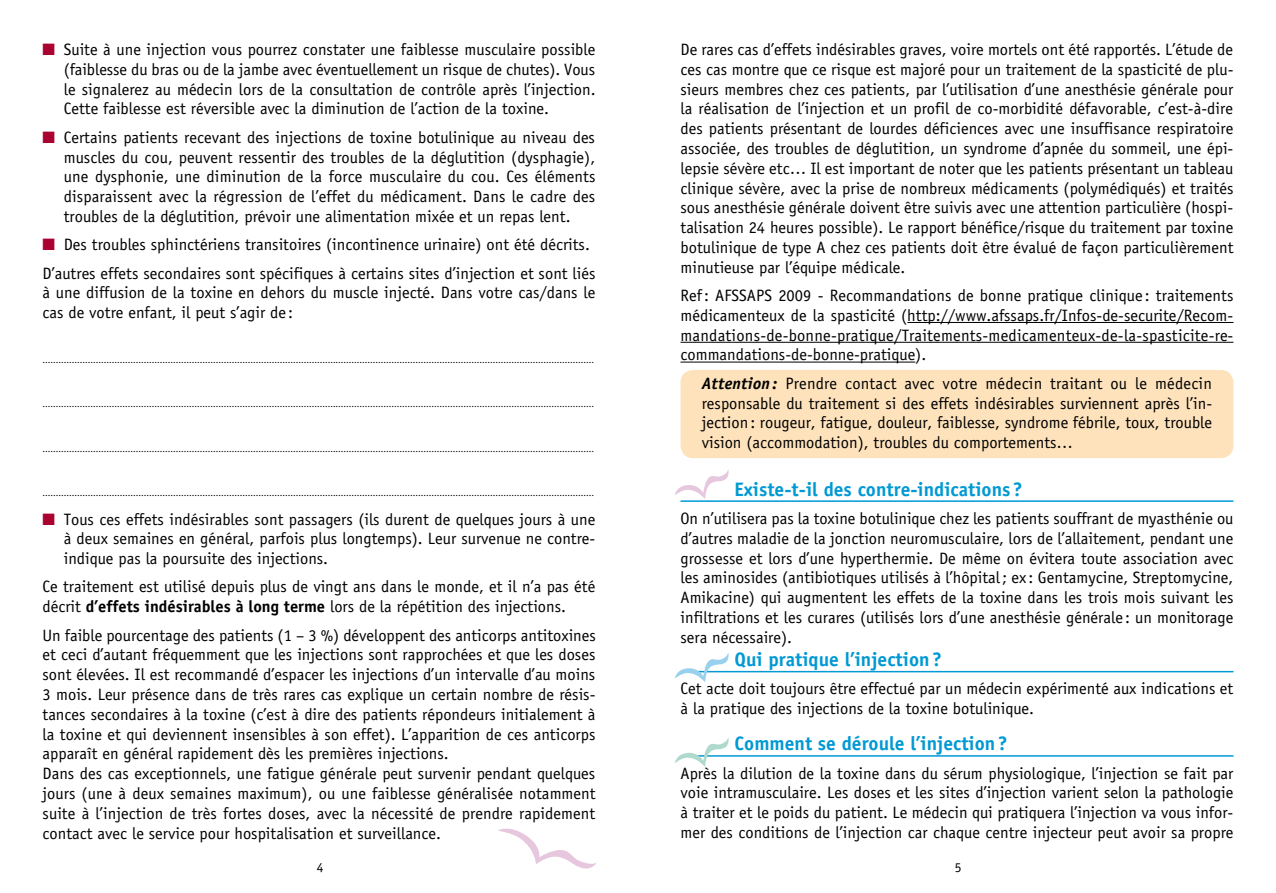
<style>
.page{position:relative;width:1276px;height:893px;background:#fff}
.page>*{position:absolute;margin:0;border:0;box-sizing:border-box;transform-origin:0 0}
.t1{font:700 19.5px "Officina Sans";color:#0099d3}
.t2{font:16.5px/19.8px "Officina Sans";color:#000;text-align:justify}
.t3{font:13.5px "Officina Sans";color:#000}
.t4{font:9px "Officina Sans";color:#000}
.s1{color:#a90230}
.s2{font-weight:700}
.s3{font-weight:700;font-style:italic}
</style>
<div class="page">
<div style="left:680px;top:370px;width:553px;height:88px;background:#fde2bc;border-radius:13px"></div>
<hr style="left:907px;top:322px;width:326px;height:1px;background:#000">
<hr style="left:680px;top:342px;width:553px;height:1px;background:#000">
<hr style="left:680px;top:362px;width:235px;height:1px;background:#000">
<hr style="left:680px;top:500px;width:553px;height:2px;background:#0099d3">
<hr style="left:680px;top:671px;width:553px;height:1px;background:#0099d3">
<hr style="left:680px;top:755px;width:553px;height:2px;background:#0099d3">
<svg style="left:498px;top:828px;width:99px;height:41px"></svg>
<svg style="left:675px;top:470px;width:54px;height:29px"></svg>
<svg style="left:675px;top:653px;width:56px;height:29px"></svg>
<svg style="left:675px;top:737px;width:56px;height:30px"></svg>
<p class="t2" style="left:64px;top:40px;width:533px;text-indent:-21px"><span class="s1">■</span> Suite à une injection vous pourrez constater une faiblesse musculaire possible (faiblesse du bras ou de la jambe avec éventuellement un risque de chutes). Vous le signalerez au médecin lors de la consultation de contrôle après l’injection.<br>Cette faiblesse est réversible avec la diminution de l’action de la toxine.</p>
<p class="t2" style="left:64px;top:127px;width:533px;text-indent:-21px"><span class="s1">■</span> Certains patients recevant des injections de toxine botulinique au niveau des muscles du cou, peuvent ressentir des troubles de la déglutition (dysphagie), une dysphonie, une diminution de la force musculaire du cou. Ces éléments disparaissent avec la régression de l’effet du médicament. Dans le cadre des troubles de la déglutition, prévoir une alimentation mixée et un repas lent.</p>
<p class="t2" style="left:43px;top:231px;width:554px;line-height:28.3px"><span class="s1">■</span> Des troubles sphinctériens transitoires (incontinence urinaire) ont été décrits.<br>D’autres effets secondaires sont spécifiques à certains sites d’injection et sont liés</p>
<p class="t2" style="left:43px;top:283px;width:554px">à une diffusion de la toxine en dehors du muscle injecté. Dans votre cas/dans le cas de votre enfant, il peut s’agir de :</p>
<p class="t4" style="left:43px;top:354px;width:553px">...............................................................................................................................................................................................................</p>
<p class="t4" style="left:43px;top:399px;width:553px">...............................................................................................................................................................................................................</p>
<p class="t4" style="left:43px;top:443px;width:553px">...............................................................................................................................................................................................................</p>
<p class="t4" style="left:43px;top:488px;width:553px">...............................................................................................................................................................................................................</p>
<p class="t2" style="left:64px;top:509px;width:533px;text-indent:-21px"><span class="s1">■</span> Tous ces effets indésirables sont passagers (ils durent de quelques jours à une à deux semaines en général, parfois plus longtemps). Leur survenue ne contre&shy;indique pas la poursuite des injections.</p>
<p class="t2" style="left:43px;top:577px;width:554px">Ce traitement est utilisé depuis plus de vingt ans dans le monde, et il n’a pas été décrit <span class="s2">d’effets indésirables à long terme</span> lors de la répétition des injections.</p>
<p class="t2" style="left:43px;top:625px;width:555px;text-align:left">Un faible pourcentage des patients (1 – 3 %) développent des anticorps antitoxines et ceci d’autant fréquemment que les injections sont rapprochées et que les doses sont élevées. Il est recommandé d’espacer les injections d’un intervalle d’au moins 3 mois. Leur présence dans de très rares cas explique un certain nombre de résis&shy;tances secondaires à la toxine (c’est à dire des patients répondeurs initialement à la toxine et qui deviennent insensibles à son effet). L’apparition de ces anticorps apparaît en général rapidement dès les premières injections.<br>Dans des cas exceptionnels, une fatigue générale peut survenir pendant quelques jours (une à deux semaines maximum), ou une faiblesse généralisée notamment suite à l’injection de très fortes doses, avec la nécessité de prendre rapidement contact avec le service pour hospitalisation et surveillance.</p>
<p class="t2" style="left:680px;top:39px;width:554px">De rares cas d’effets indésirables graves, voire mortels ont été rapportés. L’étude de ces cas montre que ce risque est majoré pour un traitement de la spasticité de plu&shy;sieurs membres chez ces patients, par l’utilisation d’une anesthésie générale pour la réalisation de l’injection et un profil de co-morbidité défavorable, c’est-à-dire des patients présentant de lourdes déficiences avec une insuffisance respiratoire associée, des troubles de déglutition, un syndrome d’apnée du sommeil, une épi&shy;lepsie sévère etc… Il est important de noter que les patients présentant un tableau clinique sévère, avec la prise de nombreux médicaments (polymédiqués) et traités sous anesthésie générale doivent être suivis avec une attention particulière (hospi&shy;talisation 24 heures possible). Le rapport bénéfice/risque du traitement par toxine botulinique de type A chez ces patients doit être évalué de façon particulièrement minutieuse par l’équipe médicale.</p>
<p class="t2" style="left:680px;top:286px;width:554px">Ref: AFSSAPS 2009 - Recommandations de bonne pratique clinique : traitements médicamenteux de la spasticité (http://www.afssaps.fr/Infos-de-securite/Recom&shy;mandations-de-bonne-pratique/Traitements-medicamenteux-de-la-spasticite-re&shy;commandations-de-bonne-pratique).</p>
<p class="t2" style="left:702px;top:373px;width:512px"><span class="s3">Attention :</span> Prendre contact avec votre médecin traitant ou le médecin responsable du traitement si des effets indésirables surviennent après l’in&shy;jection: rougeur, fatigue, douleur, faiblesse, syndrome fébrile, toux, trouble vision (accommodation), troubles du comportements…</p>
<p class="t1" style="left:734px;top:477px;width:290px">Existe-t-il des contre-indications?</p>
<p class="t2" style="left:680px;top:508px;width:554px">On n’utilisera pas la toxine botulinique chez les patients souffrant de myasthénie ou d’autres maladie de la jonction neuromusculaire, lors de l’allaitement, pendant une grossesse et lors d’une hyperthermie. De même on évitera toute association avec les aminosides (antibiotiques utilisés à l’hôpital; ex : Gentamycine, Streptomycine, Amikacine) qui augmentent les effets de la toxine dans les trois mois suivant les infiltrations et les curares (utilisés lors d’une anesthésie générale : un monitorage sera nécessaire).</p>
<p class="t1" style="left:734px;top:647px;width:209px">Qui pratique l’injection?</p>
<p class="t2" style="left:680px;top:679px;width:554px">Cet acte doit toujours être effectué par un médecin expérimenté aux indications et à la pratique des injections de la toxine botulinique.</p>
<p class="t1" style="left:734px;top:732px;width:274px">Comment se déroule l’injection?</p>
<p class="t2" style="left:680px;top:763px;width:554px">Après la dilution de la toxine dans du sérum physiologique, l’injection se fait par voie intramusculaire. Les doses et les sites d’injection varient selon la pathologie à traiter et le poids du patient. Le médecin qui pratiquera l’injection va vous infor&shy;mer des conditions de l’injection car chaque centre injecteur peut avoir sa propre</p>
<p class="t3" style="left:317px;top:859px;width:8px">4</p>
<p class="t3" style="left:954px;top:859px;width:8px">5</p>
</div>
